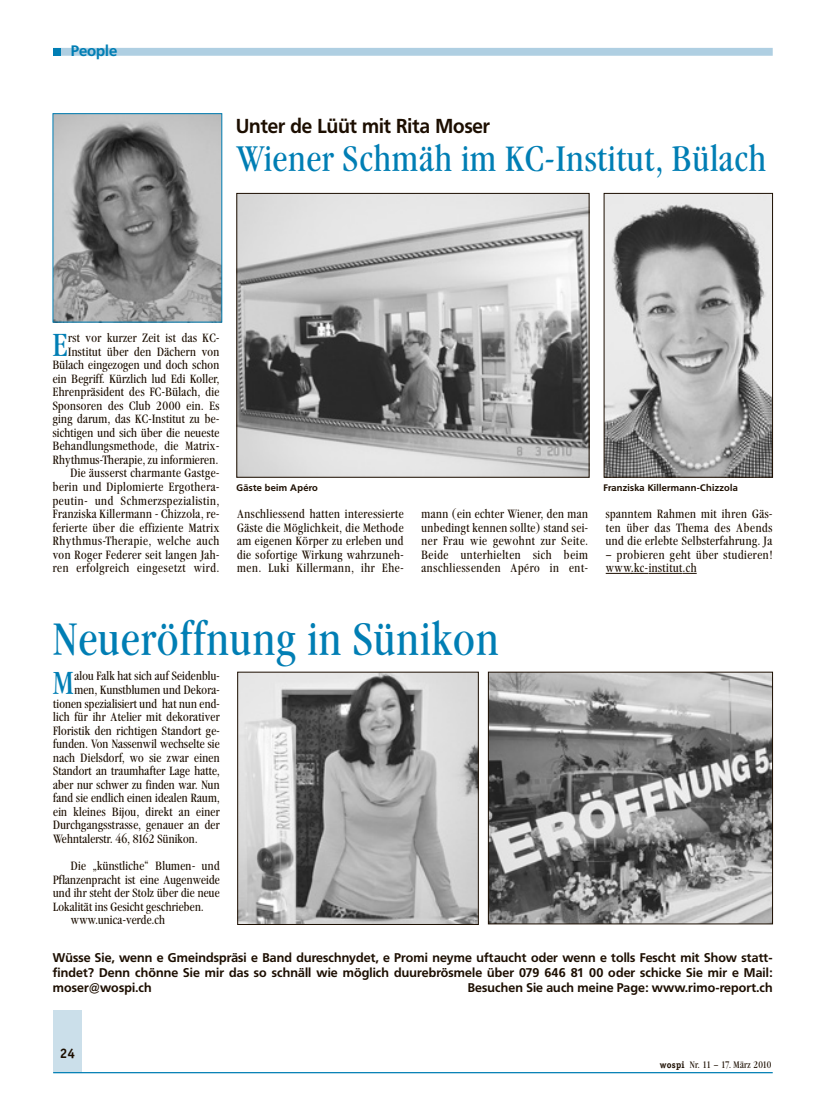
<style>
.page{position:relative;width:833px;height:1117px;background:#fff}
.page>*{position:absolute;margin:0;border:0;box-sizing:border-box;transform-origin:0 0}
.t1{font:45px "Garamond ITC Condensed BQ";letter-spacing:.025em;color:#007eb4}
.t2{font:35px "Garamond ITC Condensed BQ";letter-spacing:.025em;color:#007eb4}
.t3{font:31.5px "Garamond ITC Condensed BQ";color:#007eb4}
.t4{font:700 20px "Frutiger BQ";color:#1c0e00;scale:.95 1}
.t5{font:700 15px "Frutiger BQ";color:#007eb4}
.t6{font:700 13.75px "Officina Serif";color:#1c0e00}
.t7{font:700 12.5px/15px "Frutiger BQ";letter-spacing:.01em;color:#1c0e00;text-align:justify}
.t8{font:11.88px/13.5px "Garamond ITC Condensed BQ";letter-spacing:.02em;color:#1c0e00;text-align:justify}
.t9{font:11.88px/13.5px "Garamond ITC Condensed BQ";letter-spacing:.045em;color:#1c0e00}
.t10{font:700 9.38px "Frutiger BQ";letter-spacing:.03em;color:#1c0e00}
.t11{font:9.38px "Garamond ITC Condensed BQ";letter-spacing:.025em;color:#1c0e00}
.s1{font-family:"Officina Serif";font-weight:700}
</style>
<div class="page">
<div style="left:53px;top:48px;width:719px;height:8px;background:#afcfe2"></div>
<div style="left:53px;top:1009px;width:28px;height:63px;background:#cbdfea"></div>
<hr style="left:53px;top:1071px;width:719px;height:1px;background:#007eb4">
<div style="left:53px;top:48px;width:8px;height:8px;background:#007eb4"></div>
<svg style="left:605px;top:573px;width:43px;height:1px"></svg>
<hr style="left:648px;top:573px;width:34px;height:1px;background:#1c0e00">
<svg style="left:683px;top:573px;width:13px;height:1px"></svg>
<img style="left:55px;top:115px;width:165px;height:205px">
<div style="left:53px;top:113px;width:169px;height:209px;border:1px solid #007eb4"></div>
<img style="left:490px;top:673px;width:280px;height:248px">
<div style="left:488px;top:671px;width:284px;height:252px;border:1px solid #1c0e00"></div>
<img style="left:239px;top:195px;width:348px;height:280px">
<img style="left:606px;top:195px;width:164px;height:280px">
<img style="left:239px;top:673px;width:237px;height:249px">
<p class="t5" style="left:71px;top:44px;width:48px">People</p>
<h3 class="t4" style="left:236px;top:118px;width:269px">Unter de Lüüt mit Rita Moser</h3>
<h2 class="t2" style="left:236px;top:144px;width:531px">Wiener Schmäh im KC-Institut, Bülach</h2>
<p class="t8" style="left:53px;top:332px;width:168px;text-align:right">rst vor kurzer Zeit ist das KC-Institut über den Dächern von Bülach eingezogen und doch schon ein Begriff. Kürzlich lud Edi Koller, Ehrenpräsident des FC-Bülach, die Sponsoren des Club 2000 ein. Es ging darum, das KC-Institut zu be&shy;sichtigen und sich über die neueste Behandlungsmethode, die Matrix-Rhythmus-Therapie, zu informieren.<br>Die äusserst charmante Gastge&shy;berin und Diplomierte Ergothera&shy;peutin- und Schmerzspezialistin, Franziska Killermann - Chizzola, re&shy;ferierte über die effiziente Matrix Rhythmus-Therapie, welche auch von Roger Federer seit langen Jah&shy;ren erfolgreich eingesetzt wird.</p>
<h3 class="t3" style="left:53px;top:332px;width:17px">E</h3>
<p class="t10" style="left:237px;top:484px;width:83px">Gäste beim Apéro</p>
<p class="t10" style="left:603px;top:484px;width:136px">Franziska Killermann-Chizzola</p>
<p class="t8" style="left:237px;top:508px;width:168px">Anschliessend hatten interessierte Gäste die Möglichkeit, die Methode am eigenen Körper zu erleben und die sofortige Wirkung wahrzuneh&shy;men. Luki Killermann, ihr Ehe-</p>
<p class="t8" style="left:421px;top:508px;width:168px">mann (ein echter Wiener, den man unbedingt kennen sollte) stand sei&shy;ner Frau wie gewohnt zur Seite.<br>Beide unterhielten sich beim anschliessenden Apéro in ent-</p>
<p class="t8" style="left:605px;top:508px;width:168px">spanntem Rahmen mit ihren Gäs&shy;ten über das Thema des Abends und die erlebte Selbsterfahrung. Ja</p>
<p class="t9" style="left:605px;top:549px;width:168px">– probieren geht über studieren! www.kc-institut.ch</p>
<h1 class="t1" style="left:53px;top:621px;width:447px">Neueröffnung in Sünikon</h1>
<h3 class="t3" style="left:53px;top:670px;width:23px">M</h3>
<p class="t8" style="left:74px;top:670px;width:147px">alou Falk hat sich auf Seidenblu-</p>
<p class="t8" style="left:74px;top:684px;width:147px">men, Kunstblumen und Dekora-</p>
<p class="t8" style="left:53px;top:697px;width:168px">tionen spezialisiert und hat nun end-</p>
<p class="t8" style="left:53px;top:711px;width:168px">lich für ihr Atelier mit dekorativer</p>
<p class="t8" style="left:53px;top:724px;width:168px">Floristik den richtigen Standort ge-</p>
<p class="t8" style="left:53px;top:738px;width:168px">funden. Von Nassenwil wechselte sie</p>
<p class="t8" style="left:53px;top:751px;width:168px">nach Dielsdorf, wo sie zwar einen</p>
<p class="t8" style="left:53px;top:765px;width:168px">Standort an traumhafter Lage hatte,</p>
<p class="t8" style="left:53px;top:778px;width:168px">aber nur schwer zu finden war. Nun</p>
<p class="t8" style="left:53px;top:792px;width:168px">fand sie endlich einen idealen Raum,</p>
<p class="t8" style="left:53px;top:805px;width:168px">ein kleines Bijou, direkt an einer</p>
<p class="t8" style="left:53px;top:819px;width:168px">Durchgangsstrasse, genauer an der</p>
<p class="t8" style="left:53px;top:833px;width:146px">Wehntalerstr. 46, 8162 Sünikon.</p>
<p class="t8" style="left:71px;top:860px;width:150px">Die „künstliche“ Blumen- und</p>
<p class="t8" style="left:53px;top:873px;width:168px">Pflanzenpracht ist eine Augenweide</p>
<p class="t8" style="left:53px;top:887px;width:168px">und ihr steht der Stolz über die neue</p>
<p class="t8" style="left:53px;top:900px;width:152px">Lokalität ins Gesicht geschrieben.</p>
<p class="t8" style="left:71px;top:914px;width:96px">www.unica-verde.ch</p>
<p class="t7" style="left:53px;top:950px;width:721px">Wüsse Sie, wenn e Gmeindspräsi e Band dureschnydet, e Promi neyme uftaucht oder wenn e tolls Fescht mit Show statt&shy;findet? Denn chönne Sie mir das so schnäll wie möglich duurebrösmele über 079 646 81 00 oder schicke Sie mir e Mail: moser@wospi.ch</p>
<p class="t7" style="left:468px;top:980px;width:306px">Besuchen Sie auch meine Page: www.rimo-report.ch</p>
<p class="t6" style="left:60px;top:1047px;width:17px">24</p>
<p class="t11" style="left:660px;top:1060px;width:113px"><span class="s1">wospi</span> Nr. 11 – 17. März 2010</p>
</div>
